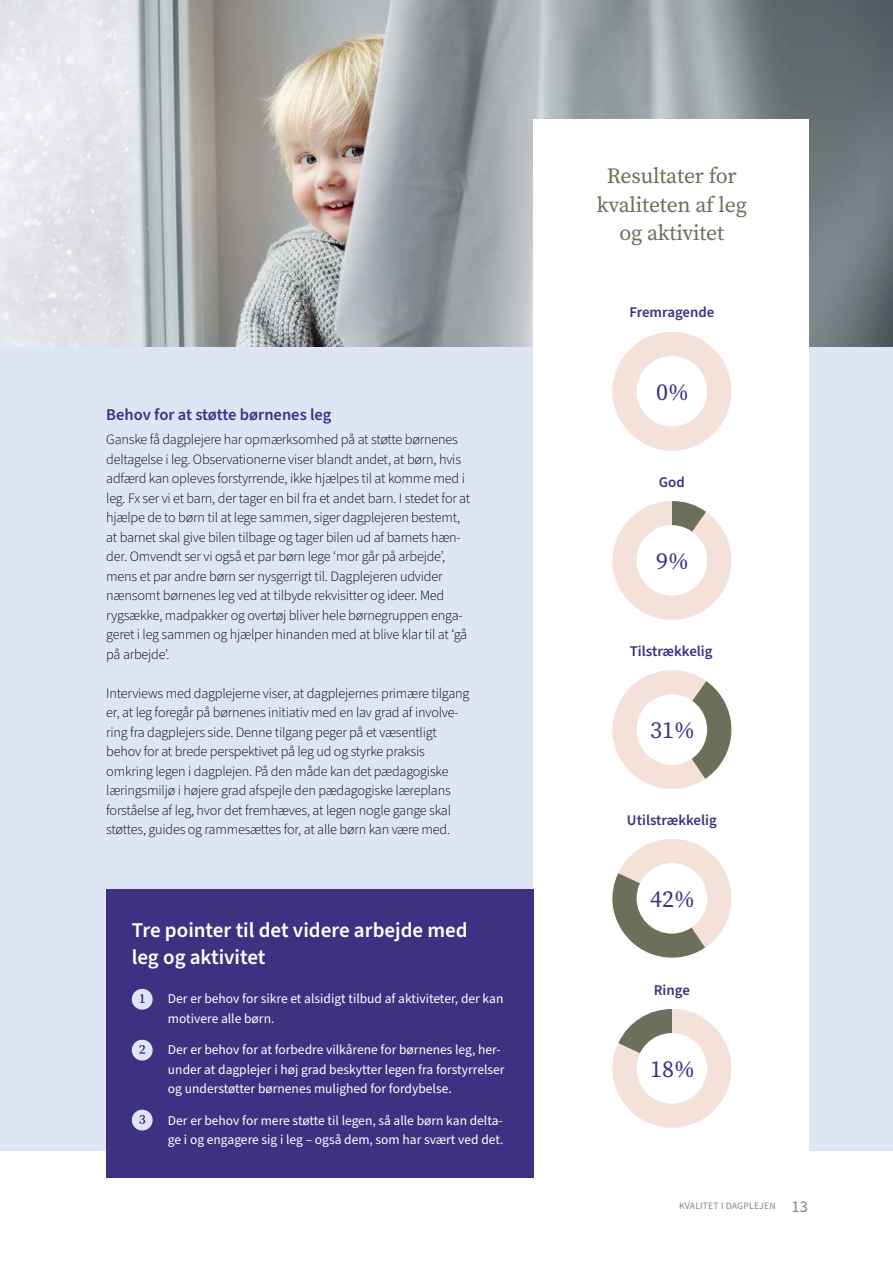
<style>
.page{position:relative;width:893px;height:1263px;background:#fff}
.page>*{position:absolute;margin:0;border:0;box-sizing:border-box;transform-origin:0 0}
.MANCHET{font:24px "Source Serif Pro";color:#3f3182}
.MANCHET-2{font:21.75px "Source Serif Pro";letter-spacing:-.01em;color:#6c6f59}
.BOX_RUBRIK{font:600 21px/27px "Source Sans Pro";color:#fff}
.MELLEM{font:600 16.5px "Source Sans Pro";color:#3f3182}
.BRØD{font:600 14.85px "Source Sans Pro";color:#3f3182}
.BRØD-2{font:300 14.25px/19.5px "Source Sans Pro";letter-spacing:-.015em;color:#000}
.BOX_BRØD{font:13.5px/19.5px "Source Sans Pro";color:#fff}
.t1{font:9.75px "Source Sans Pro";letter-spacing:.015em;color:#878787}
.s1{font-size:16.5px}
</style>
<div class="page">
<div style="left:0;top:0;width:893px;height:1150px;background:#dee6f6"></div>
<img style="left:0;top:0;width:893px;height:347px">
<div style="left:534px;top:119px;width:275px;height:1059px;background:#fff"></div>
<svg style="left:612px;top:332px;width:120px;height:119px"></svg>
<div style="left:637px;top:356px;width:70px;height:71px;background:#fff;border-radius:50%"></div>
<svg style="left:612px;top:501px;width:120px;height:119px"></svg>
<div style="left:637px;top:525px;width:70px;height:71px;background:#fff;border-radius:50%"></div>
<svg style="left:612px;top:670px;width:120px;height:119px"></svg>
<div style="left:637px;top:694px;width:70px;height:71px;background:#fff;border-radius:50%"></div>
<svg style="left:612px;top:839px;width:120px;height:119px"></svg>
<div style="left:637px;top:863px;width:70px;height:70px;background:#fff;border-radius:50%"></div>
<svg style="left:612px;top:1009px;width:120px;height:119px"></svg>
<div style="left:637px;top:1033px;width:70px;height:71px;background:#fff;border-radius:50%"></div>
<div style="left:106px;top:890px;width:428px;height:288px;background:#3f3182"></div>
<div style="left:132px;top:989px;width:21px;height:21px;background:#dee6f6;border-radius:50%"></div>
<svg style="left:140px;top:994px;width:5px;height:9px"></svg>
<div style="left:132px;top:1040px;width:21px;height:20px;background:#dee6f6;border-radius:50%"></div>
<svg style="left:139px;top:1045px;width:6px;height:9px"></svg>
<div style="left:132px;top:1110px;width:21px;height:20px;background:#dee6f6;border-radius:50%"></div>
<svg style="left:139px;top:1115px;width:6px;height:9px"></svg>
<p class="MELLEM" style="left:106px;top:404px;width:227px">Behov for at støtte børnenes leg</p>
<p class="BRØD-2" style="left:106px;top:430px;width:366px">Ganske få dagplejere har opmærksomhed på at støtte børnenes deltagelse i leg. Observationerne viser blandt andet, at børn, hvis adfærd kan opleves forstyrrende, ikke hjælpes til at komme med i leg. Fx ser vi et barn, der tager en bil fra et andet barn. I stedet for at hjælpe de to børn til at lege sammen, siger dagplejeren bestemt, at barnet skal give bilen tilbage og tager bilen ud af barnets hæn&shy;der. Omvendt ser vi også et par børn lege ʻmor går på arbejde’, mens et par andre børn ser nysgerrigt til. Dagplejeren udvider nænsomt børnenes leg ved at tilbyde rekvisitter og ideer. Med rygsække, madpakker og overtøj bliver hele børnegruppen enga&shy;geret i leg sammen og hjælper hinanden med at blive klar til at ʻgå på arbejde’.</p>
<p class="BRØD-2" style="left:106px;top:683px;width:365px">Interviews med dagplejerne viser, at dagplejernes primære tilgang er, at leg foregår på børnenes initiativ med en lav grad af involve&shy;ring fra dagplejers side. Denne tilgang peger på et væsentligt behov for at brede perspektivet på leg ud og styrke praksis omkring legen i dagplejen. På den måde kan det pædagogiske læringsmiljø i højere grad afspejle den pædagogiske læreplans forståelse af leg, hvor det fremhæves, at legen nogle gange skal støttes, guides og rammesættes for, at alle børn kan være med.</p>
<p class="BOX_RUBRIK" style="left:132px;top:917px;width:337px">Tre pointer til det videre arbejde med leg og aktivitet</p>
<p class="BOX_BRØD" style="left:168px;top:989px;width:337px">Der er behov for sikre et alsidigt tilbud af aktiviteter, der kan motivere alle børn.</p>
<p class="BOX_BRØD" style="left:168px;top:1040px;width:338px">Der er behov for at forbedre vilkårene for børnenes leg, her&shy;under at dagplejer i høj grad beskytter legen fra forstyrrelser og understøtter børnenes mulighed for fordybelse.</p>
<p class="BOX_BRØD" style="left:168px;top:1111px;width:337px">Der er behov for mere støtte til legen, så alle børn kan delta&shy;ge i og engagere sig i leg – også dem, som har svært ved det.</p>
<p class="MANCHET-2" style="left:607px;top:161px;width:131px">Resultater for</p>
<p class="MANCHET-2" style="left:597px;top:190px;width:152px">kvaliteten af leg</p>
<p class="MANCHET-2" style="left:619px;top:218px;width:106px">og aktivitet</p>
<p class="BRØD" style="left:629px;top:302px;width:86px">Fremragende</p>
<p class="MANCHET" style="left:656px;top:376px;width:34px">0%</p>
<p class="BRØD" style="left:659px;top:472px;width:27px">God</p>
<p class="MANCHET" style="left:656px;top:545px;width:34px">9%</p>
<p class="BRØD" style="left:630px;top:641px;width:84px">Tilstrækkelig</p>
<p class="MANCHET" style="left:650px;top:714px;width:46px">31%</p>
<p class="BRØD" style="left:627px;top:811px;width:91px">Utilstrækkelig</p>
<p class="MANCHET" style="left:650px;top:883px;width:46px">42%</p>
<p class="BRØD" style="left:654px;top:980px;width:38px">Ringe</p>
<p class="MANCHET" style="left:650px;top:1053px;width:46px">18%</p>
<p class="t1" style="left:679px;top:1199px;width:130px">KVALITET I DAGPLEJEN <span class="s1">13</span></p>
</div>
